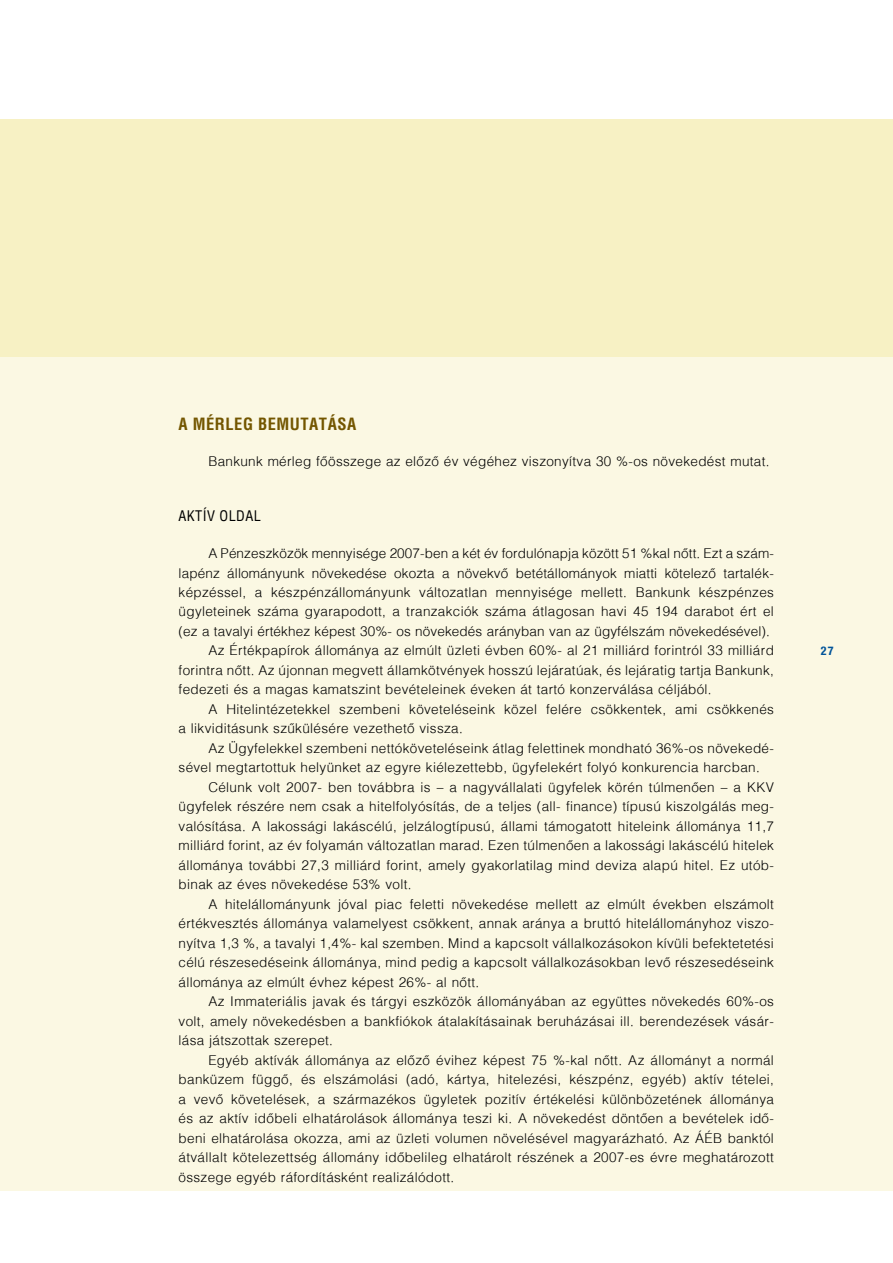
<style>
.page{position:relative;width:893px;height:1263px;background:#fff}
.page>*{position:absolute;margin:0;border:0;box-sizing:border-box;transform-origin:0 0}
.t1{font:700 condensed 16.5px "H Helvetica";color:#735600}
.t2{font:condensed 14.25px "H Helvetica";color:#000}
.t3{font:300 13.5px "H Helvetica";letter-spacing:.025em;color:#000}
.t4{font:700 condensed 12px "Helvetica Neue";color:#005399}
</style>
<div class="page">
<div style="left:0;top:119px;width:893px;height:238px;background:#f7f1c4"></div>
<div style="left:0;top:357px;width:893px;height:834px;background:#fbf8e3"></div>
<p class="t1" style="left:179px;top:414px;width:47px">A MÉRLEG</p>
<p class="t1" style="left:258px;top:414px;width:11px">BEMUTATÁSA</p>
<p class="t3" style="left:208px;top:453px;width:563px">Bankunk mérleg főösszege az előző év végéhez viszonyítva 30 %-os növekedést mutat.</p>
<p class="t2" style="left:179px;top:507px;width:9px">AKTÍV</p>
<p class="t2" style="left:220px;top:507px;width:35px">OLDAL</p>
<p class="t3" style="left:208px;top:545px;width:567px">A Pénzeszközök mennyisége 2007-ben a két év fordulónapja között 51 %kal nőtt. Ezt a szám-</p>
<p class="t3" style="left:179px;top:564px;width:597px">lapénz állományunk növekedése okozta a növekvő betétállományok miatti kötelező tartalék-</p>
<p class="t3" style="left:179px;top:584px;width:597px">képzéssel, a készpénzállományunk változatlan mennyisége mellett. Bankunk készpénzes</p>
<p class="t3" style="left:179px;top:603px;width:597px">ügyleteinek száma gyarapodott, a tranzakciók száma átlagosan havi 45 194 darabot ért el</p>
<p class="t3" style="left:179px;top:623px;width:593px">(ez a tavalyi értékhez képest 30%- os növekedés arányban van az ügyfélszám növekedésével).</p>
<p class="t3" style="left:208px;top:642px;width:567px">Az Értékpapírok állománya az elmúlt üzleti évben 60%- al 21 milliárd forintról 33 milliárd</p>
<p class="t3" style="left:179px;top:662px;width:597px">forintra nőtt. Az újonnan megvett államkötvények hosszú lejáratúak, és lejáratig tartja Bankunk,</p>
<p class="t3" style="left:179px;top:681px;width:535px">fedezeti és a magas kamatszint bevételeinek éveken át tartó konzerválása céljából.</p>
<p class="t3" style="left:208px;top:701px;width:567px">A Hitelintézetekkel szembeni követeléseink közel felére csökkentek, ami csökkenés</p>
<p class="t3" style="left:179px;top:720px;width:286px">a likviditásunk szűkülésére vezethető vissza.</p>
<p class="t3" style="left:208px;top:740px;width:567px">Az Ügyfelekkel szembeni nettóköveteléseink átlag felettinek mondható 36%-os növekedé-</p>
<p class="t3" style="left:179px;top:759px;width:583px">sével megtartottuk helyünket az egyre kiélezettebb, ügyfelekért folyó konkurencia harcban.</p>
<p class="t3" style="left:208px;top:779px;width:567px">Célunk volt 2007- ben továbbra is – a nagyvállalati ügyfelek körén túlmenően – a KKV</p>
<p class="t3" style="left:179px;top:798px;width:597px">ügyfelek részére nem csak a hitelfolyósítás, de a teljes (all- finance) típusú kiszolgálás meg-</p>
<p class="t3" style="left:179px;top:818px;width:597px">valósítása. A lakossági lakáscélú, jelzálogtípusú, állami támogatott hiteleink állománya 11,7</p>
<p class="t3" style="left:179px;top:837px;width:597px">milliárd forint, az év folyamán változatlan marad. Ezen túlmenően a lakossági lakáscélú hitelek</p>
<p class="t3" style="left:179px;top:857px;width:597px">állománya további 27,3 milliárd forint, amely gyakorlatilag mind deviza alapú hitel. Ez utób-</p>
<p class="t3" style="left:179px;top:876px;width:234px">binak az éves növekedése 53% volt.</p>
<p class="t3" style="left:208px;top:896px;width:567px">A hitelállományunk jóval piac feletti növekedése mellett az elmúlt években elszámolt</p>
<p class="t3" style="left:179px;top:915px;width:597px">értékvesztés állománya valamelyest csökkent, annak aránya a bruttó hitelállományhoz viszo-</p>
<p class="t3" style="left:179px;top:935px;width:597px">nyítva 1,3 %, a tavalyi 1,4%- kal szemben. Mind a kapcsolt vállalkozásokon kívüli befektetetési</p>
<p class="t3" style="left:179px;top:954px;width:597px">célú részesedéseink állománya, mind pedig a kapcsolt vállalkozásokban levő részesedéseink</p>
<p class="t3" style="left:179px;top:974px;width:302px">állománya az elmúlt évhez képest 26%- al nőtt.</p>
<p class="t3" style="left:208px;top:993px;width:567px">Az Immateriális javak és tárgyi eszközök állományában az együttes növekedés 60%-os</p>
<p class="t3" style="left:179px;top:1013px;width:597px">volt, amely növekedésben a bankfiókok átalakításainak beruházásai ill. berendezések vásár-</p>
<p class="t3" style="left:179px;top:1032px;width:156px">lása játszottak szerepet.</p>
<p class="t3" style="left:208px;top:1052px;width:567px">Egyéb aktívák állománya az előző évihez képest 75 %-kal nőtt. Az állományt a normál</p>
<p class="t3" style="left:179px;top:1071px;width:597px">banküzem függő, és elszámolási (adó, kártya, hitelezési, készpénz, egyéb) aktív tételei,</p>
<p class="t3" style="left:179px;top:1091px;width:597px">a vevő követelések, a származékos ügyletek pozitív értékelési különbözetének állománya</p>
<p class="t3" style="left:179px;top:1110px;width:597px">és az aktív időbeli elhatárolások állománya teszi ki. A növekedést döntően a bevételek idő-</p>
<p class="t3" style="left:179px;top:1130px;width:597px">beni elhatárolása okozza, ami az üzleti volumen növelésével magyarázható. Az ÁÉB banktól</p>
<p class="t3" style="left:179px;top:1149px;width:597px">átvállalt kötelezettség állomány időbelileg elhatárolt részének a 2007-es évre meghatározott</p>
<p class="t3" style="left:179px;top:1169px;width:277px">összege egyéb ráfordításként realizálódott.</p>
<p class="t4" style="left:821px;top:643px;width:14px">27</p>
</div>
